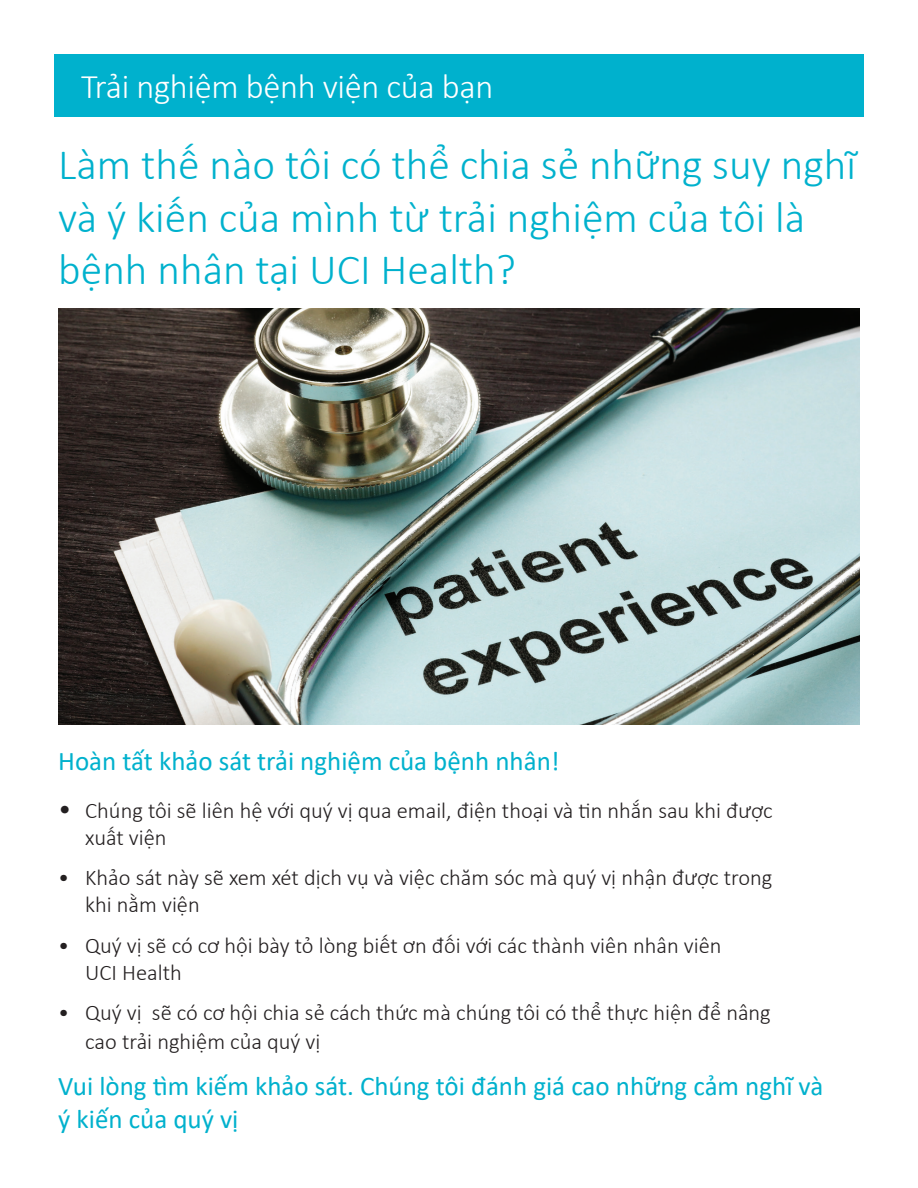
<style>
.page{position:relative;width:918px;height:1188px;background:#fff}
.page>*{position:absolute;margin:0;border:0;box-sizing:border-box;transform-origin:0 0}
.t1{font:300 43.5px/52.5px "Calibri";color:#00b1cd}
.t2{font:300 34.5px "Calibri";letter-spacing:-.01em;color:#fff}
.t3{font:27px/32.4px "Calibri";color:#00b1cd}
.t4{font:300 22.5px/27px "Calibri";color:#231f20}
.s1{font-size:27px}
</style>
<div class="page">
<div style="left:54px;top:54px;width:810px;height:63px;background:#00b1cd"></div>
<img style="left:58px;top:309px;width:802px;height:416px">
<h2 class="t2" style="left:81px;top:65px;width:414px">Trải nghiệm bệnh viện của bạn</h2>
<h1 class="t1" style="left:58px;top:138px;width:799px">Làm thế nào tôi có thể chia sẻ những suy nghĩ và ý kiến của mình từ trải nghiệm của tôi là bệnh nhân tại UCI Health?</h1>
<p class="t3" style="left:58px;top:744px;width:503px">Hoàn tất khảo sát trải nghiệm của bệnh nhân!</p>
<p class="t4" style="left:85px;top:796px;width:689px;text-indent:-27px"><span class="s1">•</span> Chúng tôi sẽ liên hệ với quý vị qua email, điện thoại và tin nhắn sau khi được xuất viện</p>
<p class="t4" style="left:85px;top:864px;width:689px;text-indent:-27px">• Khảo sát này sẽ xem xét dịch vụ và việc chăm sóc mà quý vị nhận được trong khi nằm viện</p>
<p class="t4" style="left:85px;top:931px;width:638px;text-indent:-27px">• Quý vị sẽ có cơ hội bày tỏ lòng biết ơn đối với các thành viên nhân viên<br>UCI Health</p>
<p class="t4" style="left:85px;top:998px;width:687px;line-height:29.2px;text-indent:-27px">• Quý vị sẽ có cơ hội chia sẻ cách thức mà chúng tôi có thể thực hiện để nâng cao trải nghiệm của quý vị</p>
<p class="t3" style="left:58px;top:1069px;width:767px">Vui lòng tìm kiếm khảo sát. Chúng tôi đánh giá cao những cảm nghĩ và ý kiến của quý vị</p>
</div>
